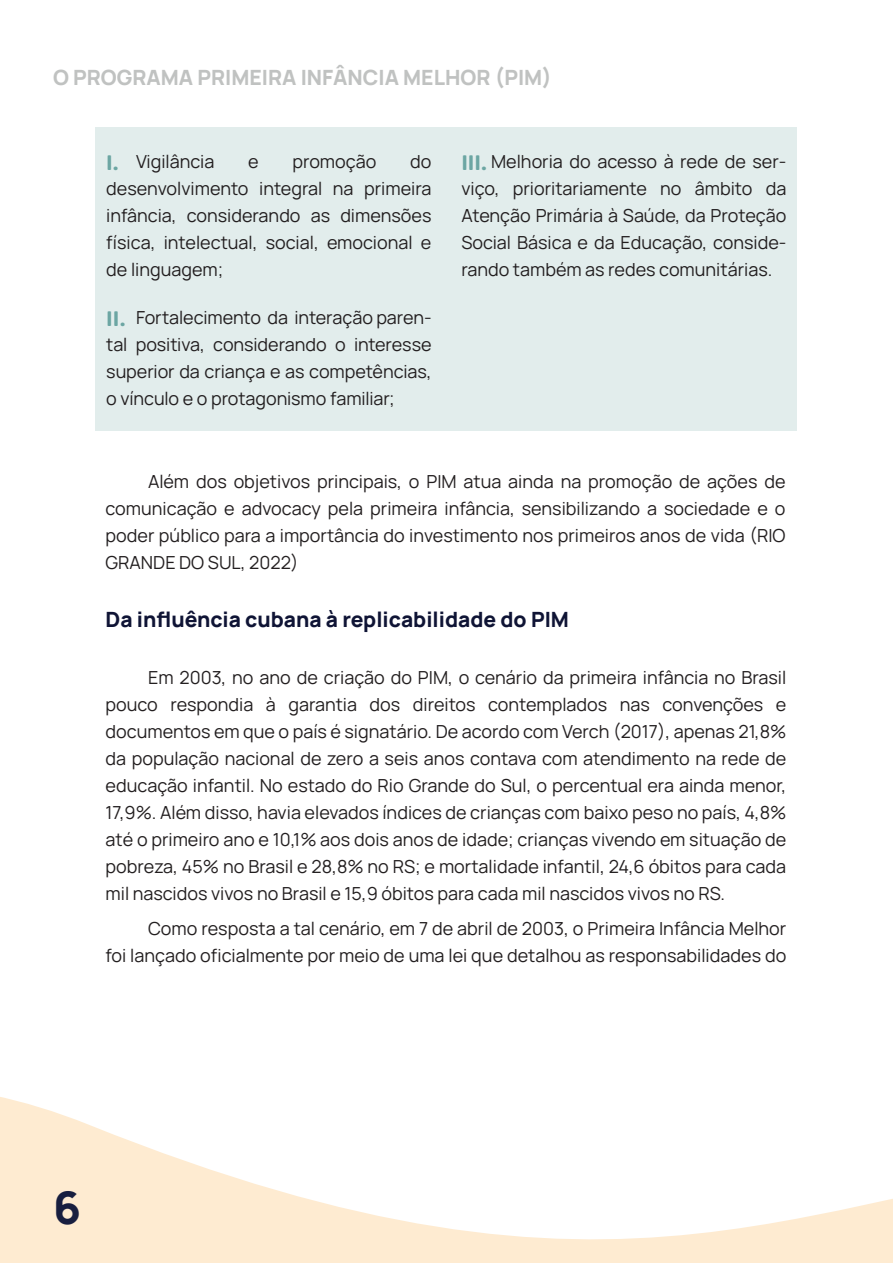
<style>
.page{position:relative;width:893px;height:1263px;background:#fff}
.page>*{position:absolute;margin:0;border:0;box-sizing:border-box;transform-origin:0 0}
.t1{font:200 45px "Manrope";color:#181e3f}
.t2{font:200 21px "Manrope";color:#0f1435}
.t3{font:200 21px "Manrope";color:#c0c2c1}
.t4{font:200 18px/27px "Manrope";color:#231f20;text-align:justify}
.s1{font-family:"Filson Soft";font-weight:700;font-size:21px;color:#6ca6a3}
</style>
<div class="page">
<svg style="left:0;top:1097px;width:893px;height:166px"></svg>
<div style="left:95px;top:128px;width:701px;height:303px;background:#e2edec"></div>
<p class="t3" style="left:53px;top:63px;width:500px">O PROGRAMA PRIMEIRA INFÂNCIA MELHOR (PIM)</p>
<p class="t4" style="left:106px;top:147px;width:110px"><span class="s1">I.</span> Vigilância</p>
<p class="t4" style="left:248px;top:147px;width:12px">e</p>
<p class="t4" style="left:292px;top:147px;width:86px">promoção</p>
<p class="t4" style="left:106px;top:147px;width:327px;text-indent:304px">do desenvolvimento integral na primeira infância, considerando as dimensões física, intelectual, social, emocional e de linguagem;</p>
<p class="t4" style="left:106px;top:303px;width:327px"><span class="s1">II.</span> Fortalecimento da interação paren&shy;tal positiva, considerando o interesse superior da criança e as competências, o vínculo e o protagonismo familiar;</p>
<p class="t4" style="left:461px;top:147px;width:327px"><span class="s1">III.</span> Melhoria do acesso à rede de ser&shy;viço, prioritariamente no âmbito da Atenção Primária à Saúde, da Proteção Social Básica e da Educação, conside&shy;rando também as redes comunitárias.</p>
<p class="t4" style="left:106px;top:467px;width:681px;text-indent:43px">Além dos objetivos principais, o PIM atua ainda na promoção de ações de comunicação e advocacy pela primeira infância, sensibilizando a sociedade e o poder público para a importância do investimento nos primeiros anos de vida (RIO GRANDE DO SUL, 2022)</p>
<p class="t2" style="left:106px;top:605px;width:465px">Da influência cubana à replicabilidade do PIM</p>
<p class="t4" style="left:106px;top:663px;width:682px;text-indent:43px">Em 2003, no ano de criação do PIM, o cenário da primeira infância no Brasil pouco respondia à garantia dos direitos contemplados nas convenções e documentos em que o país é signatário. De acordo com Verch (2017), apenas 21,8% da população nacional de zero a seis anos contava com atendimento na rede de educação infantil. No estado do Rio Grande do Sul, o percentual era ainda menor, 17,9%. Além disso, havia elevados índices de crianças com baixo peso no país, 4,8% até o primeiro ano e 10,1% aos dois anos de idade; crianças vivendo em situação de pobreza, 45% no Brasil e 28,8% no RS; e mortalidade infantil, 24,6 óbitos para cada mil nascidos vivos no Brasil e 15,9 óbitos para cada mil nascidos vivos no RS.</p>
<p class="t4" style="left:106px;top:914px;width:682px;text-align:right">Como resposta a tal cenário, em 7 de abril de 2003, o Primeira Infância Melhor<br>foi lançado oficialmente por meio de uma lei que detalhou as responsabilidades do</p>
<h1 class="t1" style="left:53px;top:1176px;width:29px">6</h1>
</div>
